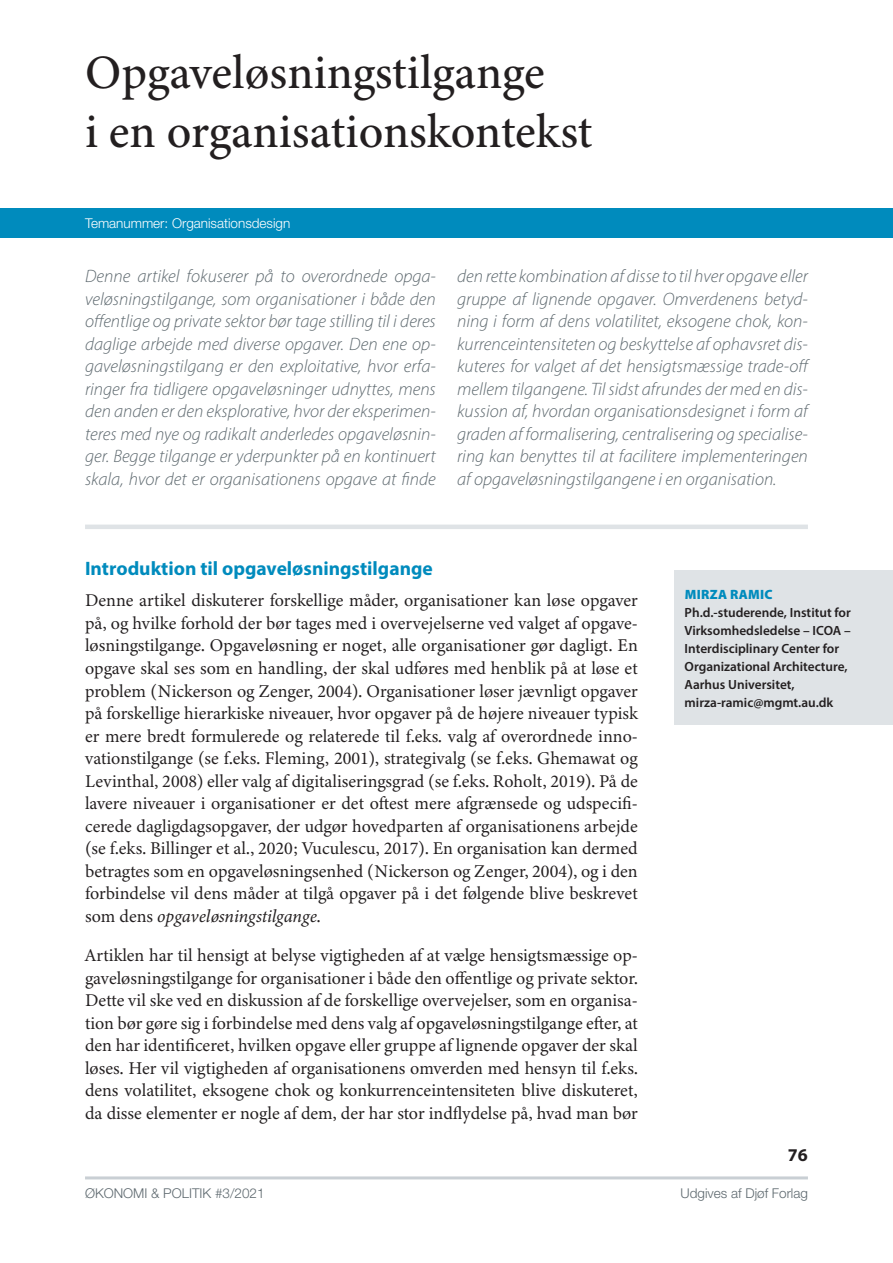
<style>
.page{position:relative;width:893px;height:1263px;background:#fff}
.page>*{position:absolute;margin:0;border:0;box-sizing:border-box;transform-origin:0 0}
.t1{font:500 48px/58.5px "Minion 3";color:#231f20}
.t2{font:700 19.5px "Myriad Pro";color:#008bbd}
.t3{font:18px/22.5px "Minion 3";color:#231f20;text-align:justify}
.t4{font:italic 300 18px/22.5px "Myriad Pro";color:#5e696f;text-align:justify}
.t5{font:700 18px "Myriad Pro";color:#231f20}
.t6{font:300 13.5px "Helvetica Neue LT Std";color:#5e696f}
.t7{font:300 13.5px "Helvetica Neue LT Std";color:#fff}
.t8{font:900 13.5px "Myriad Pro";letter-spacing:.02em;color:#008bbd}
.t9{font:600 13.35px/18px "Myriad Pro";color:#231f20}
.s1{font-style:italic}
</style>
<div class="page">
<div style="left:675px;top:570px;width:218px;height:154px;background:#dfe3e6"></div>
<div style="left:0;top:208px;width:893px;height:30px;background:#008bbd"></div>
<hr style="left:85px;top:1176px;width:723px;height:3px;background:#c9cfd4">
<hr style="left:85px;top:525px;width:723px;height:4px;background:#dfe3e6">
<h1 class="t1" style="left:85px;top:43px;width:509px">Opgaveløsningstilgange<br>i en organisationskontekst</h1>
<p class="t7" style="left:85px;top:215px;width:207px">Temanummer: Organisationsdesign</p>
<p class="t4" style="left:85px;top:265px;width:352px">Denne artikel fokuserer på to overordnede opga&shy;veløsningstilgange, som organisationer i både den offentlige og private sektor bør tage stilling til i deres daglige arbejde med diverse opgaver. Den ene op&shy;gaveløsningstilgang er den exploitative, hvor erfa&shy;ringer fra tidligere opgaveløsninger udnyttes, mens den anden er den eksplorative, hvor der eksperimen&shy;teres med nye og radikalt anderledes opgaveløsnin&shy;ger. Begge tilgange er yderpunkter på en kontinuert skala, hvor det er organisationens opgave at finde</p>
<p class="t4" style="left:457px;top:265px;width:355px;text-align:left">den rette kombination af disse to til hver opgave eller gruppe af lignende opgaver. Omverdenens betyd&shy;ning i form af dens volatilitet, eksogene chok, kon&shy;kurrenceintensiteten og beskyttelse af ophavsret dis&shy;kuteres for valget af det hensigtsmæssige trade-off mellem tilgangene. Til sidst afrundes der med en dis&shy;kussion af, hvordan organisationsdesignet i form af graden af formalisering, centralisering og specialise&shy;ring kan benyttes til at facilitere implementeringen af opgaveløsningstilgangene i en organisation.</p>
<p class="t2" style="left:85px;top:556px;width:349px">Introduktion til opgaveløsningstilgange</p>
<p class="t3" style="left:85px;top:589px;width:554px">Denne artikel diskuterer forskellige måder, organisationer kan løse opgaver på, og hvilke forhold der bør tages med i overvejelserne ved valget af opgave&shy;løsningstilgange. Opgaveløsning er noget, alle organisationer gør dagligt. En opgave skal ses som en handling, der skal udføres med henblik på at løse et problem (Nickerson og Zenger, 2004). Organisationer løser jævnligt opgaver på forskellige hierarkiske niveauer, hvor opgaver på de højere niveauer typisk er mere bredt formulerede og relaterede til f.eks. valg af overordnede inno&shy;vationstilgange (se f.eks. Fleming, 2001), strategivalg (se f.eks. Ghemawat og Levinthal, 2008) eller valg af digitaliseringsgrad (se f.eks. Roholt, 2019). På de lavere niveauer i organisationer er det oftest mere afgrænsede og udspecifi&shy;cerede dagligdagsopgaver, der udgør hovedparten af organisationens arbejde (se f.eks. Billinger et al., 2020; Vuculescu, 2017). En organisation kan dermed betragtes som en opgaveløsningsenhed (Nickerson og Zenger, 2004), og i den forbindelse vil dens måder at tilgå opgaver på i det følgende blive beskrevet som dens <span class="s1">opgaveløsningstilgange</span>.</p>
<p class="t3" style="left:85px;top:944px;width:554px">Artiklen har til hensigt at belyse vigtigheden af at vælge hensigtsmæssige op&shy;gaveløsningstilgange for organisationer i både den offentlige og private sektor.<br>Dette vil ske ved en diskussion af de forskellige overvejelser, som en organisa&shy;tion bør gøre sig i forbindelse med dens valg af opgaveløsningstilgange efter, at den har identificeret, hvilken opgave eller gruppe af lignende opgaver der skal løses. Her vil vigtigheden af organisationens omverden med hensyn til f.eks. dens volatilitet, eksogene chok og konkurrenceintensiteten blive diskuteret, da disse elementer er nogle af dem, der har stor indflydelse på, hvad man bør</p>
<p class="t8" style="left:685px;top:585px;width:89px">MIRZA RAMIC</p>
<p class="t9" style="left:685px;top:603px;width:168px">Ph.d.-studerende, Institut for<br>Virksomhedsledelse – ICOA –<br>Interdisciplinary Center for<br>Organizational Architecture,<br>Aarhus Universitet, mirza-ramic@mgmt.au.dk</p>
<p class="t5" style="left:788px;top:1143px;width:21px">76</p>
<p class="t6" style="left:85px;top:1185px;width:181px">ØKONOMI &amp; POLITIK #3/2021</p>
<p class="t6" style="left:681px;top:1185px;width:129px">Udgives af Djøf Forlag</p>
</div>
